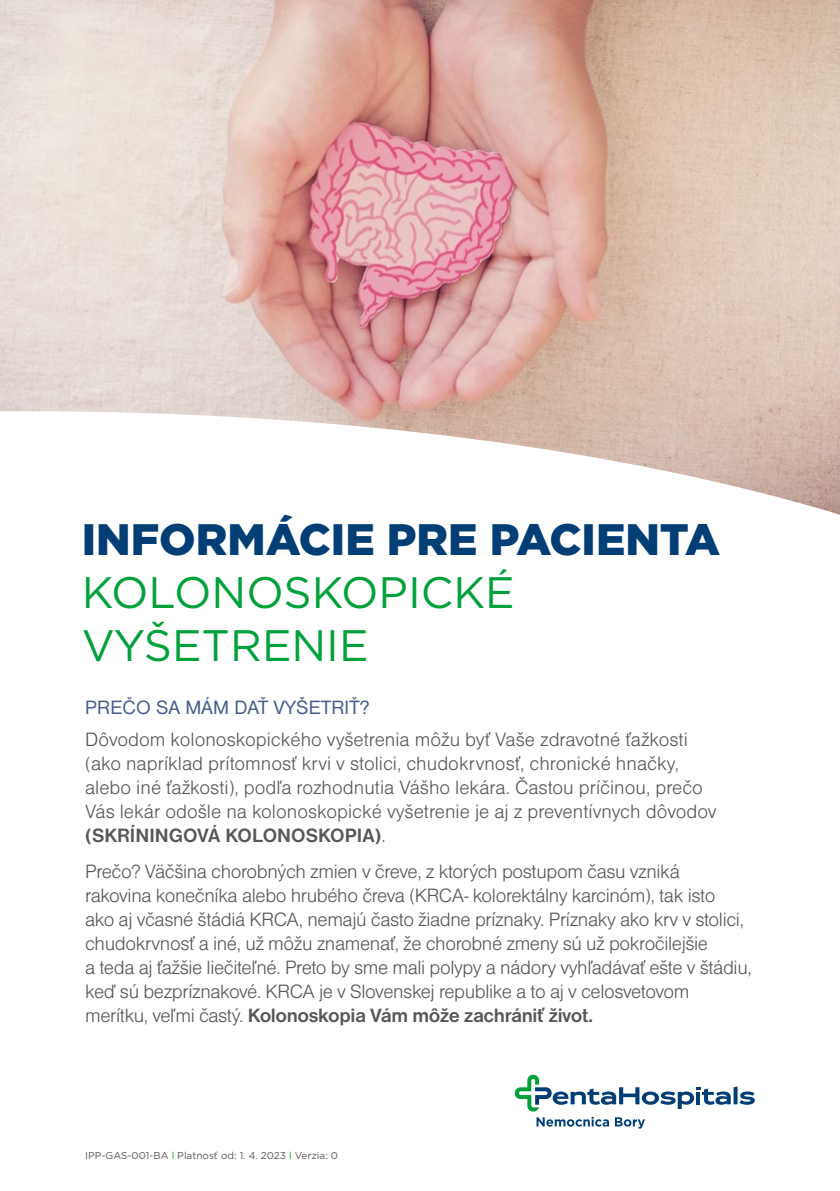
<style>
.page{position:relative;width:840px;height:1191px;background:#fff}
.page>*{position:absolute;margin:0;border:0;box-sizing:border-box;transform-origin:0 0}
.t1{font:44px/52.8px "Gotham";color:#00a13a}
.t2{font:900 44px "Gotham";color:#003e75}
.t3{font:20px/24px "Nimbus Sans DOT Ligh";letter-spacing:-.02em;color:#575756}
.t4{font:20px/24px "Nimbus Sans DOT Ligh";color:#575756}
.t5{font:700 20px "Nimbus Sans DOT";letter-spacing:-.02em;color:#575756}
.t6{font:700 20px "Nimbus Sans DOT";color:#575756}
.t7{font:20px "Nimbus Sans DOT";letter-spacing:.015em;color:#455c8c}
.t8{font:10px "Gotham";color:#575756}
.s1{font-family:"Nimbus Sans DOT Ligh";font-weight:400}
.s2{color:#00a13a}
</style>
<div class="page">
<svg style="left:514px;top:1074px;width:240px;height:54px"></svg>
<img style="left:0;top:0;width:839px;height:515px">
<h1 class="t2" style="left:82px;top:509px;width:639px">INFORMÁCIE PRE PACIENTA</h1>
<h1 class="t1" style="left:82px;top:565px;width:434px">KOLONOSKOPICKÉ<br>VYŠETRENIE</h1>
<p class="t7" style="left:85px;top:696px;width:286px">PREČO SA MÁM DAŤ VYŠETRIŤ?</p>
<p class="t4" style="left:85px;top:727px;width:632px">Dôvodom kolonoskopického vyšetrenia môžu byť Vaše zdravotné ťažkosti (ako napríklad prítomnosť krvi v stolici, chudokrvnosť, chronické hnačky, alebo iné ťažkosti), podľa rozhodnutia Vášho lekára. Častou príčinou, prečo Vás lekár odošle na kolonoskopické vyšetrenie je aj z preventívnych dôvodov</p>
<p class="t6" style="left:85px;top:823px;width:302px">(SKRÍNINGOVÁ KOLONOSKOPIA)<span class="s1">.</span></p>
<p class="t3" style="left:85px;top:859px;width:667px">Prečo? Väčšina chorobných zmien v čreve, z ktorých postupom času vzniká<br>rakovina konečníka alebo hrubého čreva (KRCA- kolorektálny karcinóm), tak isto<br>ako aj včasné štádiá KRCA, nemajú často žiadne príznaky. Príznaky ako krv v stolici, chudokrvnosť a iné, už môžu znamenať, že chorobné zmeny sú už pokročilejšie<br>a teda aj ťažšie liečiteľné. Preto by sme mali polypy a nádory vyhľadávať ešte v štádiu, keď sú bezpríznakové. KRCA je v Slovenskej republike a to aj v celosvetovom</p>
<p class="t5" style="left:85px;top:1003px;width:509px"><span class="s1">merítku, veľmi častý.</span> Kolonoskopia Vám môže zachrániť život.</p>
<p class="t8" style="left:85px;top:1149px;width:254px">IPP-GAS-001-BA <span class="s2">l</span> Platnosť od: 1. 4. 2023 <span class="s2">l</span> Verzia: 0</p>
</div>
